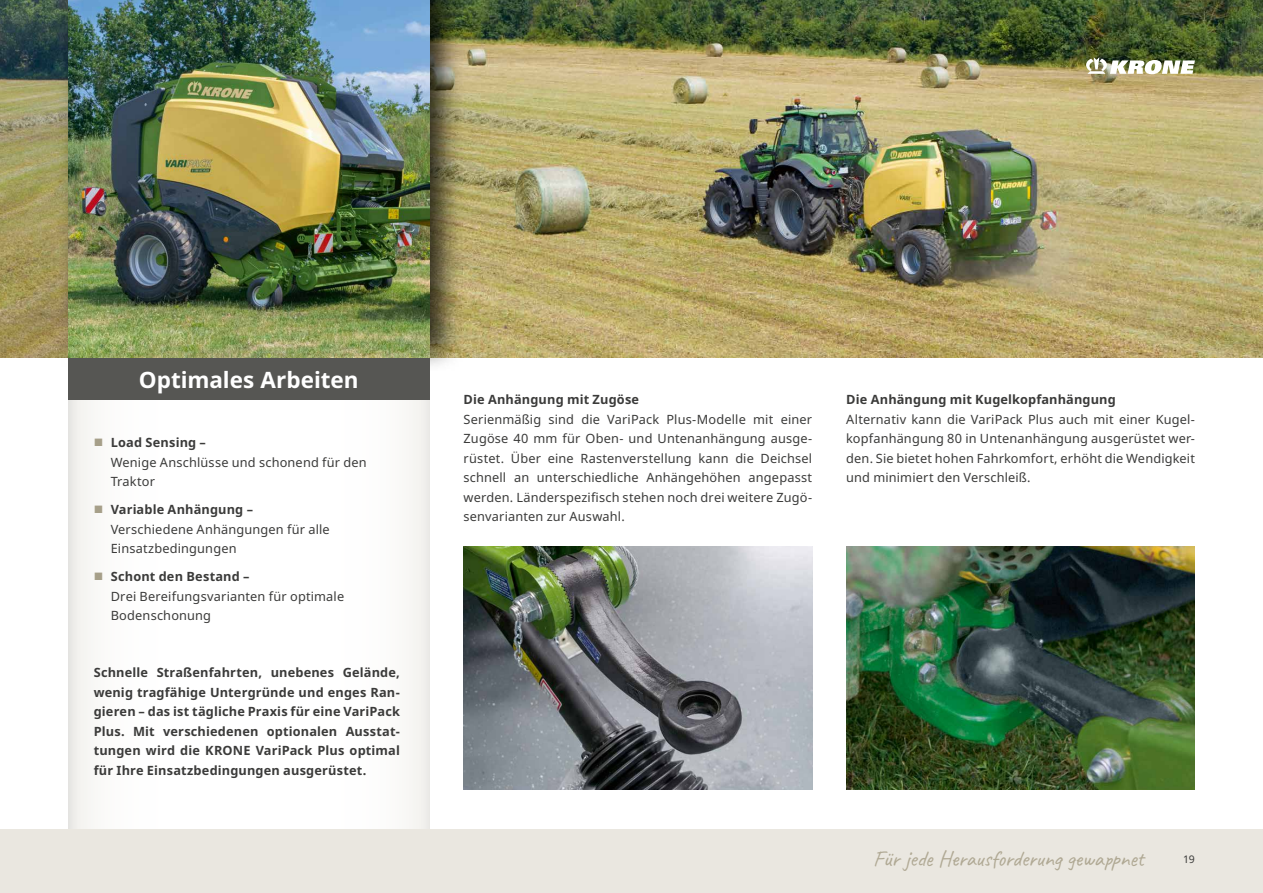
<style>
.page{position:relative;width:1263px;height:893px;background:#fff}
.page>*{position:absolute;margin:0;border:0;box-sizing:border-box;transform-origin:0 0}
.t1{font:22.5px "Caveat";letter-spacing:-.01em;color:#b0a994}
.t2{font:700 22.5px "Noto Sans";color:#fff}
.t3{font:12.75px/19.5px "Noto Sans";letter-spacing:.015em;color:#3b3b3a}
.t4{font:700 12.75px/19.5px "Noto Sans";letter-spacing:.01em;color:#3b3b3a;text-align:justify}
.t5{font:10.5px "Noto Sans";color:#3b3b3a}
</style>
<div class="page">
<img style="left:0;top:0;width:1263px;height:357px">
<div style="left:58px;top:0;width:407px;height:373px;background:#000;opacity:.75"></div>
<img style="left:68px;top:0;width:361px;height:357px">
<img style="left:846px;top:546px;width:349px;height:243px">
<img style="left:463px;top:546px;width:349px;height:243px">
<div style="left:67px;top:360px;width:364px;height:533px;background:#000;opacity:.75"></div>
<div style="left:68px;top:357px;width:361px;height:43px;background:#565653"></div>
<svg style="left:1086px;top:57px;width:109px;height:17px"></svg>
<div style="left:0;top:829px;width:1263px;height:64px;background:#eae7e0"></div>
<svg style="left:95px;top:439px;width:7px;height:7px"></svg>
<svg style="left:95px;top:506px;width:7px;height:7px"></svg>
<svg style="left:95px;top:573px;width:7px;height:7px"></svg>
<h1 class="t2" style="left:139px;top:367px;width:221px">Optimales Arbeiten</h1>
<p class="t4" style="left:111px;top:433px;width:97px">Load Sensing –</p>
<p class="t3" style="left:111px;top:453px;width:257px">Wenige Anschlüsse und schonend für den<br>Traktor</p>
<p class="t4" style="left:111px;top:500px;width:144px">Variable Anhängung –</p>
<p class="t3" style="left:111px;top:520px;width:220px">Verschiedene Anhängungen für alle<br>Einsatzbedingungen</p>
<p class="t4" style="left:111px;top:567px;width:140px">Schont den Bestand –</p>
<p class="t3" style="left:111px;top:587px;width:235px">Drei Bereifungsvarianten für optimale<br>Bodenschonung</p>
<p class="t4" style="left:94px;top:663px;width:308px">Schnelle Straßenfahrten, unebenes Gelände, wenig tragfähige Untergründe und enges Ran&shy;gieren – das ist tägliche Praxis für eine VariPack Plus. Mit verschiedenen optionalen Ausstat&shy;tungen wird die KRONE VariPack Plus optimal für Ihre Einsatzbedingungen ausgerüstet.</p>
<p class="t4" style="left:463px;top:390px;width:177px">Die Anhängung mit Zugöse</p>
<p class="t3" style="left:463px;top:410px;width:350px;text-align:justify">Serienmäßig sind die VariPack Plus-Modelle mit einer Zugöse 40 mm für Oben- und Untenanhängung ausge&shy;rüstet. Über eine Rastenverstellung kann die Deichsel schnell an unterschiedliche Anhängehöhen angepasst werden. Länderspezifisch stehen noch drei weitere Zugö&shy;senvarianten zur Auswahl.</p>
<p class="t4" style="left:846px;top:390px;width:271px">Die Anhängung mit Kugelkopfanhängung</p>
<p class="t3" style="left:846px;top:410px;width:350px;text-align:justify">Alternativ kann die VariPack Plus auch mit einer Kugel&shy;kopfanhängung 80 in Untenanhängung ausgerüstet wer&shy;den. Sie bietet hohen Fahrkomfort, erhöht die Wendigkeit und minimiert den Verschleiß.</p>
<h1 class="t1" style="left:873px;top:844px;width:272px">Für jede Herausforderung gewappnet</h1>
<p class="t5" style="left:1183px;top:853px;width:13px">19</p>
</div>
